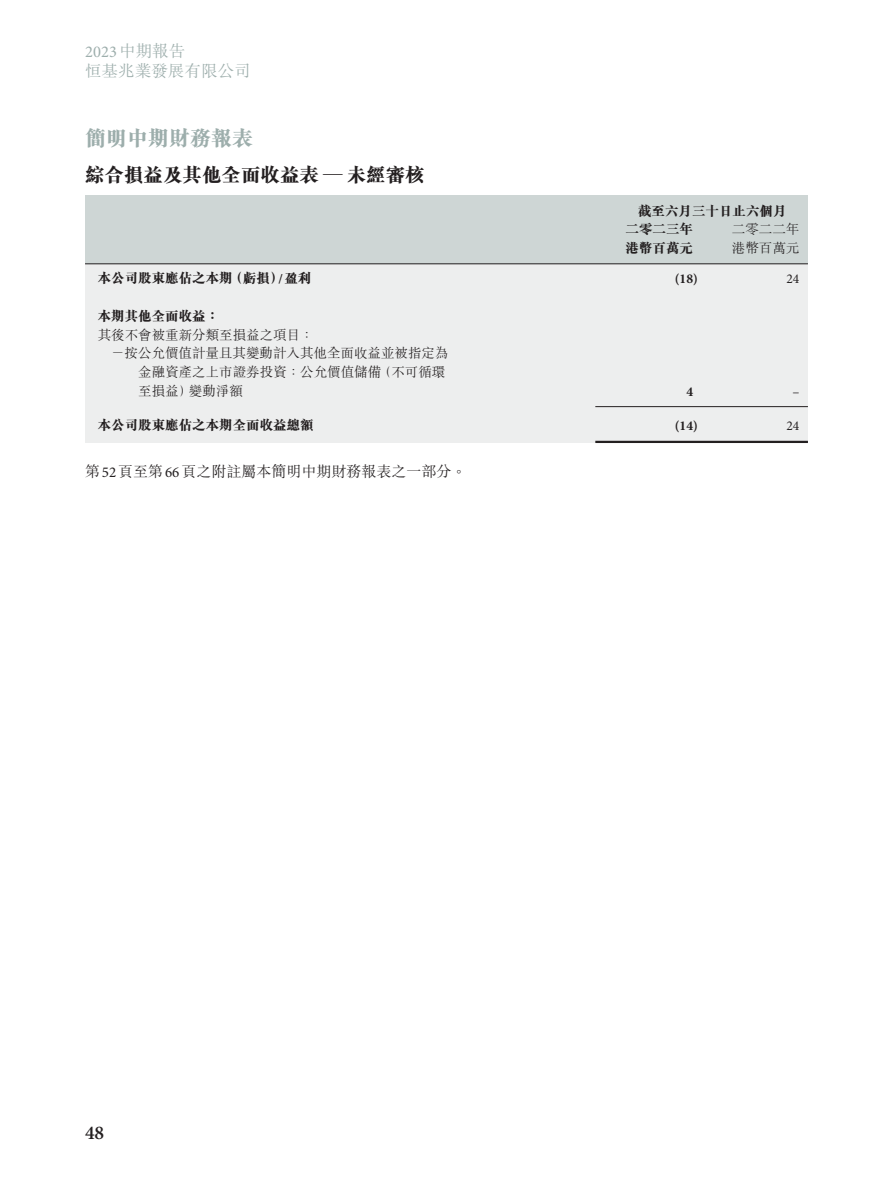
<style>
.page{position:relative;width:893px;height:1191px;background:#fff}
.page>*{position:absolute;margin:0;border:0;box-sizing:border-box;transform-origin:0 0}
.t1{font:800 21px "M Sung HK";color:#9daeac}
.t2{font:800 19.5px "M Sung HK";color:#231f20}
.t3{font:600 19.5px "Minion Pro";color:#231f20}
.t4{font:300 16.5px "M Sung HK";letter-spacing:.005em;color:#9daeac}
.t5{font:16.5px "Minion Pro";color:#9daeac}
.t6{font:300 15px "M Sung HK";color:#231f20}
.t7{font:300 13.5px "M Sung HK";color:#231f20}
.t8{font:800 13.5px/18.8px "M Sung HK";color:#231f20}
.t9{font:700 13.5px "Minion Pro";color:#231f20}
.t10{font:13.5px "Minion Pro";color:#231f20}
.s1{font-family:"M Sung HK";font-weight:300}
.s2{font-family:"Minion Pro";font-weight:700}
.s3{font-family:"Minion Pro";font-weight:400}
</style>
<div class="page">
<div style="left:85px;top:234px;width:723px;height:209px;background:#edeeee"></div>
<div style="left:85px;top:195px;width:723px;height:69px;background:#ced6d5"></div>
<hr style="left:85px;top:263px;width:723px;height:1px;background:#231f20">
<hr style="left:595px;top:406px;width:213px;height:1px;background:#231f20">
<hr style="left:595px;top:441px;width:213px;height:2px;background:#231f20">
<p class="t5" style="left:85px;top:41px;width:102px">2023<span class="s1">中期報告</span></p>
<p class="t4" style="left:85px;top:59px;width:167px">恒基兆業發展有限公司</p>
<h1 class="t1" style="left:85px;top:128px;width:169px">簡明中期財務報表</h1>
<h2 class="t2" style="left:85px;top:165px;width:341px">綜合損益及其他全面收益表 — 未經審核</h2>
<p class="t8" style="left:626px;top:201px;width:162px;text-indent:12px">截至六月三十日止六個月二零二三年</p>
<p class="t7" style="left:732px;top:220px;width:69px">二零二二年</p>
<p class="t8" style="left:626px;top:238px;width:69px">港幣百萬元</p>
<p class="t7" style="left:732px;top:239px;width:69px">港幣百萬元</p>
<p class="t8" style="left:98px;top:269px;width:215px">本公司股東應佔之本期（虧損）<span class="s2">/</span>盈利</p>
<p class="t9" style="left:675px;top:269px;width:25px">(18)</p>
<p class="t10" style="left:786px;top:270px;width:14px">24</p>
<p class="t8" style="left:98px;top:306px;width:123px">本期其他全面收益：</p>
<p class="t7" style="left:98px;top:325px;width:217px">其後不會被重新分類至損益之項目：</p>
<p class="t7" style="left:111px;top:344px;width:339px">－按公允價值計量且其變動計入其他全面收益並被指定為</p>
<p class="t7" style="left:138px;top:363px;width:309px">金融資產之上市證券投資：公允價值儲備（不可循環</p>
<p class="t7" style="left:138px;top:381px;width:106px">至損益）變動淨額</p>
<p class="t9" style="left:686px;top:382px;width:8px">4</p>
<p class="t10" style="left:792px;top:382px;width:9px">–</p>
<p class="t8" style="left:98px;top:416px;width:217px">本公司股東應佔之本期全面收益總額</p>
<p class="t9" style="left:675px;top:416px;width:25px">(14)</p>
<p class="t10" style="left:786px;top:417px;width:14px">24</p>
<p class="t6" style="left:85px;top:460px;width:383px">第<span class="s3">52</span>頁至第<span class="s3">66</span>頁之附註屬本簡明中期財務報表之一部分。</p>
<h2 class="t3" style="left:85px;top:1119px;width:21px">48</h2>
</div>
